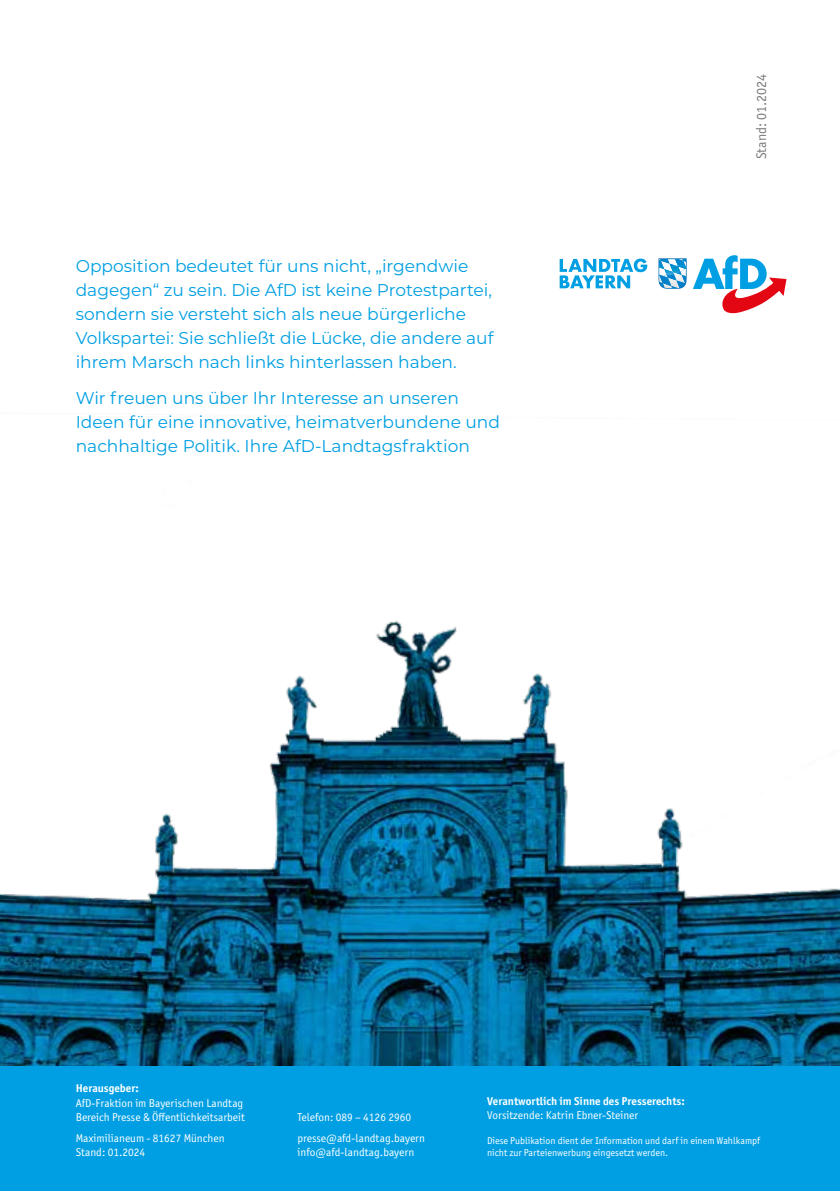
<style>
.page{position:relative;width:840px;height:1191px;background:#fff}
.page>*{position:absolute;margin:0;border:0;box-sizing:border-box;transform-origin:0 0}
.t1{font:17px/24px "Montserrat";color:#009fe3}
.t2{font:14px "Officina Sans ITC Pro";color:#7c7b7b}
.t3{font:11.4px/14.2px "Officina Sans ITC Pro";color:#fff}
.t4{font:700 11.4px "Officina Sans ITC Pro";color:#fff}
.t5{font:10px/11.4px "Officina Sans ITC Pro";color:#fff}
</style>
<div class="page">
<svg style="left:658px;top:275px;width:28px;height:14px"></svg>
<img style="left:658px;top:258px;width:28px;height:17px">
<img style="left:658px;top:259px;width:27px;height:16px">
<svg style="left:693px;top:255px;width:93px;height:59px"></svg>
<svg style="left:559px;top:258px;width:88px;height:30px"></svg>
<img style="left:0;top:620px;width:839px;height:447px">
<div style="left:0;top:1067px;width:839px;height:124px;background:#009fe3"></div>
<p class="t1" style="left:76px;top:253px;width:419px">Opposition bedeutet für uns nicht, „irgendwie dagegen“ zu sein. Die AfD ist keine Protestpartei, sondern sie versteht sich als neue bürgerliche Volkspartei: Sie schließt die Lücke, die andere auf ihrem Marsch nach links hinterlassen haben.</p>
<p class="t1" style="left:76px;top:385px;width:425px">Wir freuen uns über Ihr Interesse an unseren<br>Ideen für eine innovative, heimatverbundene und nachhaltige Politik. Ihre AfD-Landtagsfraktion</p>
<p class="t2" style="left:752px;top:159px;width:87px;rotate:-90deg">Stand: 01.2024</p>
<p class="t4" style="left:76px;top:1081px;width:64px">Herausgeber:</p>
<p class="t3" style="left:76px;top:1095px;width:170px">AfD-Fraktion im Bayerischen Landtag<br>Bereich Presse &amp; Öffentlichkeitsarbeit</p>
<p class="t3" style="left:76px;top:1131px;width:150px">Maximilianeum - 81627 München<br>Stand: 01.2024</p>
<p class="t3" style="left:297px;top:1106px;width:129px;line-height:21.4px">Telefon: 089 – 4126 2960 presse@afd-landtag.bayern</p>
<p class="t3" style="left:297px;top:1145px;width:118px">info@afd-landtag.bayern</p>
<p class="t4" style="left:486px;top:1093px;width:199px">Verantwortlich im Sinne des Presserechts:</p>
<p class="t3" style="left:486px;top:1107px;width:153px">Vorsitzende: Katrin Ebner-Steiner</p>
<p class="t5" style="left:486px;top:1135px;width:274px">Diese Publikation dient der Information und darf in einem Wahlkampf nicht zur Parteienwerbung eingesetzt werden.</p>
</div>
